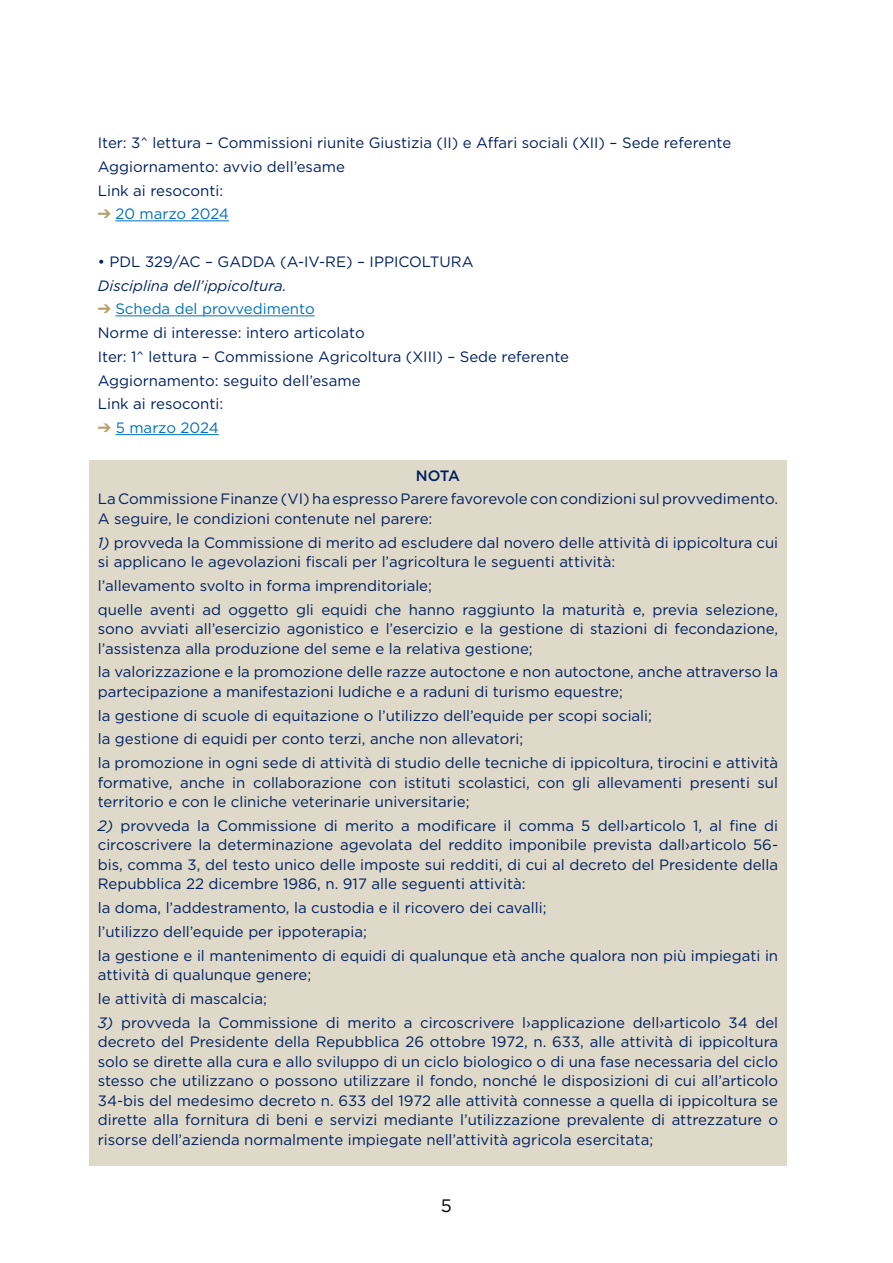
<style>
.page{position:relative;width:893px;height:1263px;background:#fff}
.page>*{position:absolute;margin:0;border:0;box-sizing:border-box;transform-origin:0 0}
.t1{font:18px "Gotham";color:#000}
.t2{font:15px/19.5px "Gotham";color:#002060}
.t3{font:italic 15px "Gotham";color:#002060}
.t4{font:15px "Gotham";letter-spacing:-.01em;color:#0072bc}
.t5{font:500 15px "Gotham";color:#002060}
.s1{color:#b5a168}
.s2{color:#0072bc}
.s3{font-style:italic}
</style>
<div class="page">
<div style="left:89px;top:460px;width:698px;height:705px;background:#ded9c9"></div>
<hr style="left:115px;top:220px;width:114px;height:1px;background:#0072bc">
<hr style="left:115px;top:315px;width:200px;height:1px;background:#0072bc">
<hr style="left:116px;top:434px;width:103px;height:1px;background:#0072bc">
<p class="t2" style="left:98px;top:131px;width:635px;line-height:23.7px">Iter: 3^ lettura – Commissioni riunite Giustizia (II) e Affari sociali (XII) – Sede referente<br>Aggiornamento: avvio dell’esame<br>Link ai resoconti:</p>
<p class="t4" style="left:98px;top:204px;width:133px"><span class="s1">➔</span> 20 marzo 2024</p>
<p class="t2" style="left:98px;top:251px;width:377px">• PDL 329/AC – GADDA (A-IV-RE) – IPPICOLTURA</p>
<p class="t3" style="left:98px;top:276px;width:190px">Disciplina dell’ippicoltura.</p>
<p class="t2" style="left:98px;top:297px;width:473px;line-height:23.7px"><span class="s1">➔</span> <span class="s2">Scheda del provvedimento<br></span>Norme di interesse: intero articolato<br>Iter: 1^ lettura – Commissione Agricoltura (XIII) – Sede referente Aggiornamento: seguito dell’esame<br>Link ai resoconti:</p>
<p class="t4" style="left:98px;top:418px;width:122px"><span class="s1">➔</span> 5 marzo 2024</p>
<p class="t5" style="left:416px;top:465px;width:46px">NOTA</p>
<p class="t2" style="left:98px;top:489px;width:682px">La Commissione Finanze (VI) ha espresso Parere favorevole con condizioni sul provvedimento.<br>A seguire, le condizioni contenute nel parere:</p>
<p class="t2" style="left:98px;top:532px;width:682px"><span class="s3">1)</span> provveda la Commissione di merito ad escludere dal novero delle attività di ippicoltura cui si applicano le agevolazioni fiscali per l’agricoltura le seguenti attività:</p>
<p class="t2" style="left:98px;top:573px;width:682px;line-height:23.7px">l’allevamento svolto in forma imprenditoriale;<br>quelle aventi ad oggetto gli equidi che hanno raggiunto la maturità e, previa selezione,</p>
<p class="t2" style="left:98px;top:619px;width:682px">sono avviati all’esercizio agonistico e l’esercizio e la gestione di stazioni di fecondazione, l’assistenza alla produzione del seme e la relativa gestione;</p>
<p class="t2" style="left:98px;top:662px;width:682px">la valorizzazione e la promozione delle razze autoctone e non autoctone, anche attraverso la partecipazione a manifestazioni ludiche e a raduni di turismo equestre;</p>
<p class="t2" style="left:98px;top:703px;width:682px;line-height:23.7px">la gestione di scuole di equitazione o l’utilizzo dell’equide per scopi sociali;<br>la gestione di equidi per conto terzi, anche non allevatori;<br>la promozione in ogni sede di attività di studio delle tecniche di ippicoltura, tirocini e attività</p>
<p class="t2" style="left:98px;top:772px;width:682px">formative, anche in collaborazione con istituti scolastici, con gli allevamenti presenti sul territorio e con le cliniche veterinarie universitarie;</p>
<p class="t2" style="left:98px;top:815px;width:682px;text-align:justify"><span class="s3">2)</span> provveda la Commissione di merito a modificare il comma 5 dell›articolo 1, al fine di circoscrivere la determinazione agevolata del reddito imponibile prevista dall›articolo 56- bis, comma 3, del testo unico delle imposte sui redditi, di cui al decreto del Presidente della Repubblica 22 dicembre 1986, n. 917 alle seguenti attività:</p>
<p class="t2" style="left:98px;top:895px;width:682px;line-height:23.7px">la doma, l’addestramento, la custodia e il ricovero dei cavalli;<br>l’utilizzo dell’equide per ippoterapia;<br>la gestione e il mantenimento di equidi di qualunque età anche qualora non più impiegati in</p>
<p class="t2" style="left:98px;top:962px;width:215px;line-height:23.7px">attività di qualunque genere; le attività di mascalcia;</p>
<p class="t2" style="left:98px;top:1012px;width:682px;text-align:justify"><span class="s3">3)</span> provveda la Commissione di merito a circoscrivere l›applicazione dell›articolo 34 del decreto del Presidente della Repubblica 26 ottobre 1972, n. 633, alle attività di ippicoltura solo se dirette alla cura e allo sviluppo di un ciclo biologico o di una fase necessaria del ciclo stesso che utilizzano o possono utilizzare il fondo, nonché le disposizioni di cui all’articolo 34-bis del medesimo decreto n. 633 del 1972 alle attività connesse a quella di ippicoltura se dirette alla fornitura di beni e servizi mediante l’utilizzazione prevalente di attrezzature o risorse dell’azienda normalmente impiegate nell’attività agricola esercitata;</p>
<p class="t1" style="left:441px;top:1194px;width:13px">5</p>
</div>
